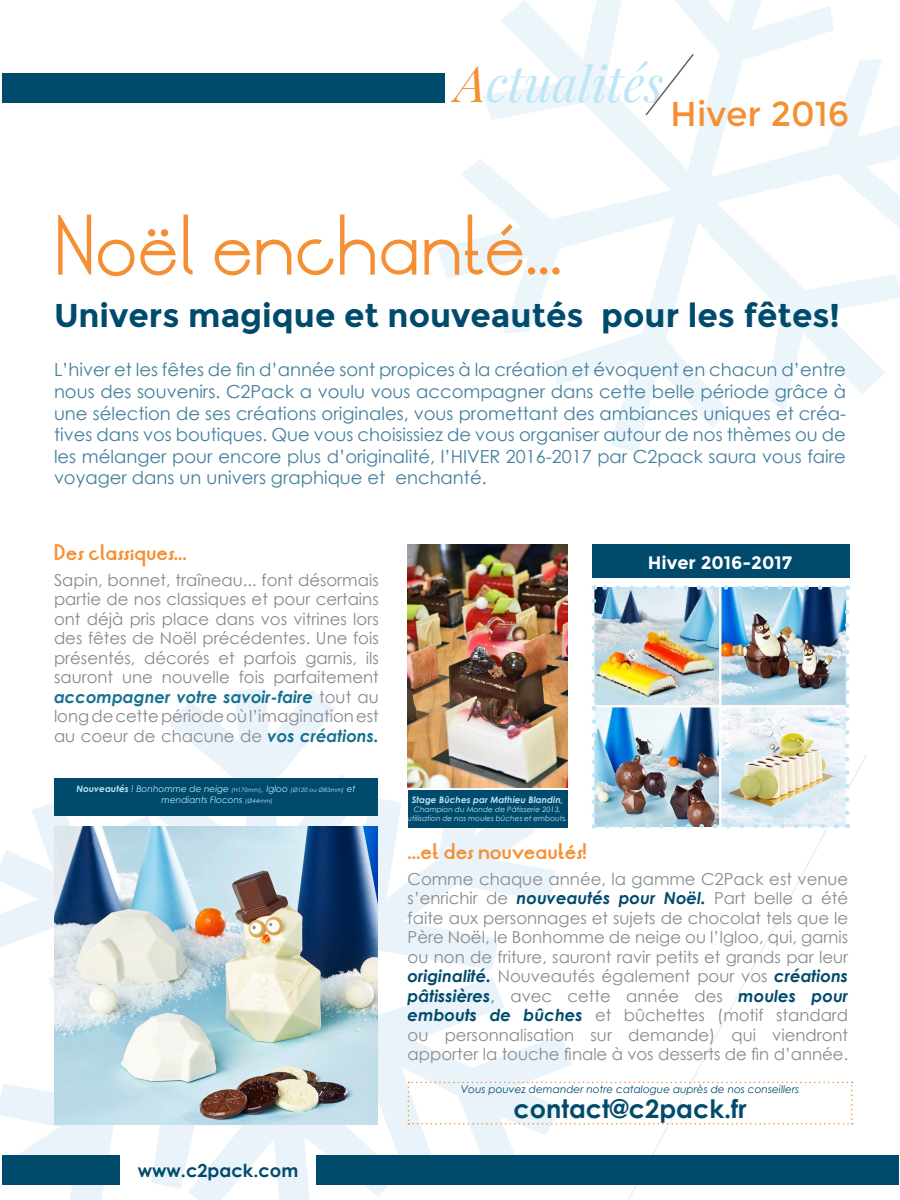
<style>
.page{position:relative;width:900px;height:1200px;background:#fff}
.page>*{position:absolute;margin:0;border:0;box-sizing:border-box;transform-origin:0 0}
.t1{font:66px "LT Oksana";color:#f68f34}
.t2{font:italic 49.5px "Playfair Display";color:#bee6f7}
.t3{font:34.5px "Montserrat";color:#f68f34}
.t4{font:700 33px "Montserrat";color:#004b6c}
.t5{font:700 25.5px "Century Gothic";color:#004b6c}
.t6{font:18px/21.6px "Century Gothic";color:#427f9d;text-align:justify}
.t7{font:700 18px "LT Oksana";color:#f68f34}
.t8{font:700 18px "Montserrat";color:#fff}
.t9{font:700 18px "Century Gothic";color:#004b6c}
.t10{font:16.5px/19.5px "Century Gothic";color:#868a8e;text-align:justify}
.t11{font:16.5px/19.5px "Century Gothic";color:#84888e;text-align:justify}
.t12{font:italic 700 16.5px "Century Gothic";color:#004b6c}
.t13{font:italic 10.5px "Century Gothic";color:#004b6c}
.t14{font:italic 9px "Century Gothic";color:#bee6f7}
.t15{font:italic 700 9px "Century Gothic";color:#bee6f7}
.t16{font:italic 7.5px "Century Gothic";color:#bee6f7}
.s1{color:#f68f34}
.s2{font-weight:700;font-style:italic;color:#167090}
.s3{font-weight:700}
.s4{font-size:6px}
.s5{font-weight:700;font-style:italic;color:#004b6c}
.s6{font-weight:400;font-style:normal;color:#5f6369}
.s7{font-weight:400;font-style:normal;color:#868a8e}
</style>
<div class="page">
<img style="left:408px;top:544px;width:159px;height:120px">
<div style="left:592px;top:544px;width:257px;height:34px;background:#004b6c"></div>
<div style="left:2px;top:74px;width:443px;height:29px;background:#004b6c"></div>
<svg style="left:627px;top:755px;width:241px;height:445px"></svg>
<svg style="left:592px;top:1082px;width:261px;height:43px"></svg>
<div style="left:316px;top:1155px;width:582px;height:29px;background:#004b6c"></div>
<img style="left:594px;top:588px;width:253px;height:238px">
<svg style="left:607px;top:824px;width:233px;height:4px"></svg>
<svg style="left:601px;top:585px;width:233px;height:5px"></svg>
<svg style="left:592px;top:601px;width:4px;height:227px"></svg>
<svg style="left:845px;top:585px;width:4px;height:228px"></svg>
<svg style="left:2px;top:664px;width:589px;height:521px"></svg>
<p class="t2" style="left:455px;top:50px;width:210px"><span class="s1">A</span>ctualités</p>
<p class="t3" style="left:670px;top:93px;width:181px">Hiver 2016</p>
<p class="t1" style="left:54px;top:199px;width:510px">Noël enchanté...</p>
<p class="t4" style="left:54px;top:296px;width:787px">Univers magique et nouveautés pour les fêtes!</p>
<p class="t6" style="left:54px;top:359px;width:794px">L’hiver et les fêtes de fin d’année sont propices à la création et évoquent en chacun d’entre nous des souvenirs. C2Pack a voulu vous accompagner dans cette belle période grâce à une sélection de ses créations originales, vous promettant des ambiances uniques et créa&shy;tives dans vos boutiques. Que vous choisissiez de vous organiser autour de nos thèmes ou de les mélanger pour encore plus d’originalité, l’HIVER 2016-2017 par C2pack saura vous faire voyager dans un univers graphique et enchanté.</p>
<p class="t7" style="left:54px;top:539px;width:134px">Des classiques...</p>
<p class="t11" style="left:54px;top:570px;width:326px">Sapin, bonnet, traîneau... font désormais partie de nos classiques et pour certains ont déjà pris place dans vos vitrines lors des fêtes de Noël précédentes. Une fois présentés, décorés et parfois garnis, ils sauront une nouvelle fois parfaitement <span class="s2">accompagner votre savoir-faire</span> tout au long de cette période où l’imagination est au coeur de chacune de <span class="s2">vos créations.</span></p>
<p class="t14" style="left:76px;top:783px;width:281px"><span class="s3">Nouveautés</span> ! Bonhomme de neige <span class="s4">(H170mm)</span>, Igloo <span class="s4">(Ø120 ou Ø83mm)</span> et</p>
<p class="t14" style="left:162px;top:794px;width:113px">mendiants Flocons <span class="s4">(Ø44mm)</span></p>
<p class="t9" style="left:138px;top:1157px;width:162px">www.c2pack.com</p>
<p class="t8" style="left:648px;top:551px;width:146px">Hiver 2016-2017</p>
<p class="t15" style="left:412px;top:793px;width:153px">Stage Bûches par Mathieu Blandin,</p>
<p class="t16" style="left:414px;top:804px;width:149px">Champion du Monde de Pâtisserie 2013,</p>
<p class="t16" style="left:408px;top:813px;width:161px">utilisation de nos moules bûches et embouts.</p>
<p class="t7" style="left:408px;top:838px;width:181px">...et des nouveautés!</p>
<p class="t10" style="left:408px;top:869px;width:442px">Comme chaque année, la gamme C2Pack est venue s’enrichir de <span class="s5">nouveautés pour Noël.</span> Part belle a été faite aux personnages et sujets de chocolat tels que le Père Noël, le Bonhomme de neige ou l’Igloo, qui, garnis ou non de friture, sauront ravir petits et grands par leur <span class="s5">originalité.</span> Nouveautés également pour vos <span class="s5">créations</span></p>
<p class="t12" style="left:408px;top:983px;width:442px">pâtissières<span class="s6">,</span> <span class="s7">avec cette année des</span> moules pour</p>
<p class="t10" style="left:408px;top:1005px;width:442px"><span class="s5">embouts de bûches</span> et bûchettes (motif standard ou personnalisation sur demande) qui viendront</p>
<p class="t10" style="left:408px;top:1044px;width:442px">apporter la touche finale à vos desserts de fin d’année.</p>
<p class="t13" style="left:461px;top:1081px;width:340px">Vous pouvez demander notre catalogue auprès de nos conseillers</p>
<p class="t5" style="left:514px;top:1089px;width:235px">contact@c2pack.fr</p>
</div>
